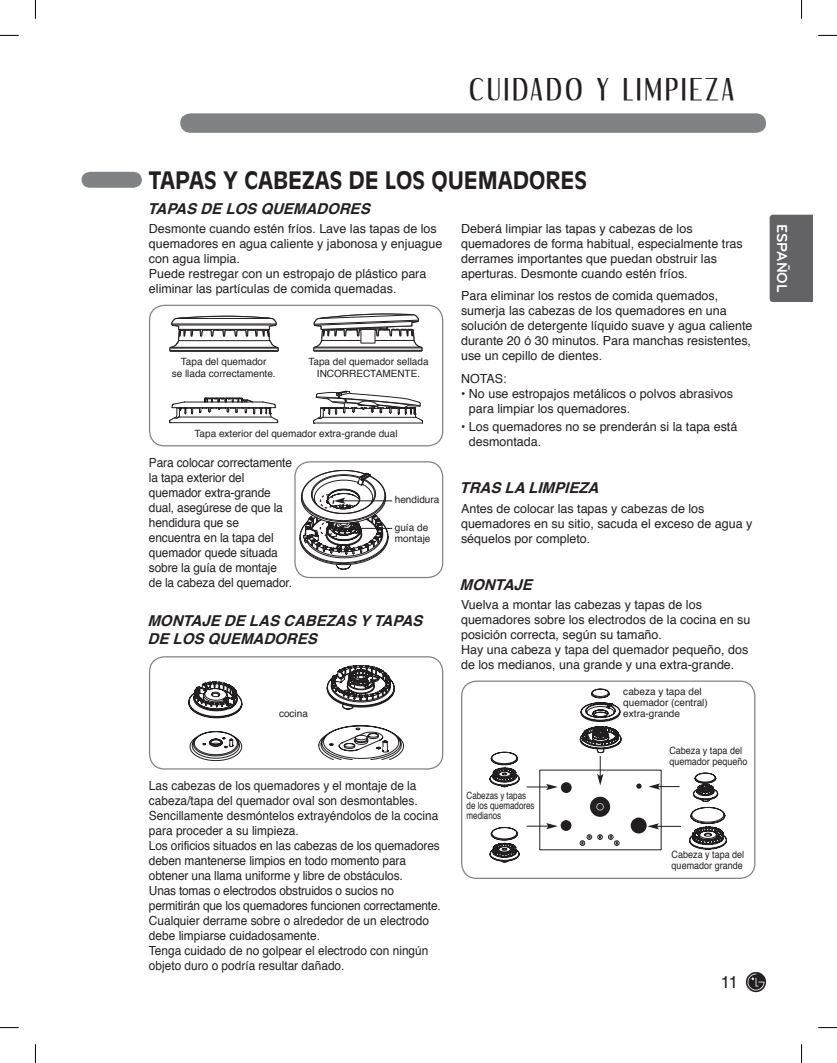
<style>
.page{position:relative;width:837px;height:1063px;background:#fff}
.page>*{position:absolute;margin:0;border:0;box-sizing:border-box;transform-origin:0 0}
.t1{font:30px "Dream Orphans";letter-spacing:.12em;color:#231f20}
.t2{font:700 23.75px "Antique Olive";color:#231f20;scale:.95 1}
.t3{font:17.5px "Helvetica";color:#231f20;scale:.95 1}
.t4{font:italic 700 15px/18px "Helvetica";color:#231f20}
.t5{font:700 15px "Bryant LG";color:#fff}
.t6{font:12.5px/15px "Helvetica";color:#231f20}
.t7{font:12.5px/15px "Helvetica";color:#231f20;scale:.95 1}
.t8{font:10px/11.2px "Helvetica";color:#231f20;text-align:center}
.t9{font:10px/11.2px "Helvetica";color:#231f20;scale:.9 1}
.t10{font:10px/10px "Helvetica";color:#231f20;scale:.8 1}
</style>
<div class="page">
<svg style="left:81px;top:172px;width:61px;height:16px"></svg>
<svg style="left:180px;top:113px;width:585px;height:20px;background:#838588"></svg>
<svg style="left:745px;top:972px;width:20px;height:20px"></svg>
<svg style="left:747px;top:974px;width:17px;height:16px"></svg>
<div style="left:769px;top:215px;width:42px;height:87px;background:#636366"></div>
<svg style="left:169px;top:316px;width:109px;height:36px"></svg>
<hr style="left:172px;top:325px;width:103px;height:1px;background:#231f20">
<hr style="left:172px;top:324px;width:104px;height:1px;background:#231f20">
<hr style="left:177px;top:318px;width:93px;height:1px;background:#231f20">
<svg style="left:313px;top:313px;width:110px;height:39px"></svg>
<div style="left:360px;top:329px;width:15px;height:14px;background:#fff;border:1px solid #231f20"></div>
<svg style="left:313px;top:390px;width:110px;height:33px"></svg>
<svg style="left:169px;top:397px;width:109px;height:26px"></svg>
<div style="left:149px;top:305px;width:294px;height:141px;border:1px solid #808285;border-radius:15px"></div>
<svg style="left:188px;top:681px;width:54px;height:37px"></svg>
<svg style="left:189px;top:731px;width:53px;height:30px"></svg>
<svg style="left:318px;top:665px;width:85px;height:95px"></svg>
<div style="left:149px;top:656px;width:294px;height:114px;border:1px solid #808285;border-radius:15px"></div>
<svg style="left:489px;top:689px;width:237px;height:173px"></svg>
<div style="left:461px;top:680px;width:294px;height:199px;border:1px solid #808285;border-radius:15px"></div>
<hr style="left:341px;top:500px;width:51px;height:1px;background:#231f20">
<svg style="left:299px;top:470px;width:90px;height:99px"></svg>
<div style="left:319px;top:522px;width:15px;height:14px;border:1px dashed #231f20;border-radius:50%"></div>
<hr style="left:341px;top:528px;width:51px;height:1px;background:#231f20">
<div style="left:294px;top:461px;width:149px;height:117px;border:1px solid #808285;border-radius:15px"></div>
<svg style="left:0;top:35px;width:19px;height:1px"></svg>
<svg style="left:818px;top:35px;width:18px;height:1px"></svg>
<svg style="left:0;top:1027px;width:19px;height:1px"></svg>
<svg style="left:818px;top:1027px;width:18px;height:1px"></svg>
<svg style="left:35px;top:0;width:1px;height:19px"></svg>
<svg style="left:35px;top:1044px;width:1px;height:19px"></svg>
<svg style="left:801px;top:0;width:1px;height:19px"></svg>
<svg style="left:801px;top:1044px;width:1px;height:19px"></svg>
<h1 class="t1" style="left:469px;top:75px;width:266px">CUIDADO Y LIMPIEZA</h1>
<h2 class="t2" style="left:149px;top:165px;width:462px">TAPAS Y CABEZAS DE LOS QUEMADORES</h2>
<p class="t4" style="left:147px;top:199px;width:230px">TAPASDELOSQUEMADORES</p>
<p class="t6" style="left:149px;top:221px;width:295px">Desmonte cuando estén fríos. Lave las tapas de los quemadores en agua caliente y jabonosa y enjuague con agua limpia.<br>Puede restregar con un estropajo de plástico para eliminar las partículas de comida quemadas.</p>
<p class="t8" style="left:172px;top:355px;width:105px;line-height:12px">Tapa del quemador<br>se llada correctamente.</p>
<p class="t8" style="left:308px;top:355px;width:122px;line-height:12px">Tapa del quemador sellada<br>INCORRECTAMENTE.</p>
<p class="t8" style="left:194px;top:427px;width:204px">Tapa exterior del quemador extra-grande dual</p>
<p class="t7" style="left:149px;top:454px;width:152px">Para colocar correctamente la tapa exterior del quemador extra-grande dual, asegúrese de que la hendidura que se encuentra en la tapa del quemador quede situada sobre la guía de montaje de la cabeza del quemador.</p>
<p class="t4" style="left:147px;top:611px;width:283px">MONTAJEDELASCABEZASYTAPAS<br>DELOSQUEMADORES</p>
<p class="t8" style="left:394px;top:493px;width:46px">hendidura</p>
<p class="t8" style="left:394px;top:521px;width:37px;text-align:left">guía de montaje</p>
<p class="t8" style="left:279px;top:708px;width:30px">cocina</p>
<p class="t7" style="left:149px;top:778px;width:308px">Las cabezas de los quemadores y el montaje de la cabeza/tapa del quemador oval son desmontables.<br>Sencillamente desmóntelos extrayéndolos de la cocina para proceder a su limpieza.<br>Los orificios situados en las cabezas de los quemadores deben mantenerse limpios en todo momento para obtener una llama uniforme y libre de obstáculos.<br>Unas tomas o electrodos obstruidos o sucios no permitirán que los quemadores funcionen correctamente.<br>Cualquier derrame sobre o alrededor de un electrodo debe limpiarse cuidadosamente.<br>Tenga cuidado de no golpear el electrodo con ningún objeto duro o podría resultar dañado.</p>
<p class="t6" style="left:461px;top:221px;width:283px">Deberá limpiar las tapas y cabezas de los quemadores de forma habitual, especialmente tras derrames importantes que puedan obstruir las aperturas. Desmonte cuando estén fríos.</p>
<p class="t6" style="left:461px;top:288px;width:293px">Para eliminar los restos de comida quemados, sumerja las cabezas de los quemadores en una solución de detergente líquido suave y agua caliente durante 20 ó 30 minutos. Para manchas resistentes, use un cepillo de dientes.</p>
<p class="t6" style="left:461px;top:370px;width:47px">NOTAS:</p>
<p class="t6" style="left:468px;top:385px;width:265px;text-indent:-8px">• No use estropajos metálicos o polvos abrasivos para limpiar los quemadores.</p>
<p class="t6" style="left:468px;top:419px;width:270px;text-indent:-8px">• Los quemadores no se prenderán si la tapa está desmontada.</p>
<p class="t4" style="left:459px;top:478px;width:147px">TRASLALIMPIEZA</p>
<p class="t6" style="left:461px;top:500px;width:293px">Antes de colocar las tapas y cabezas de los quemadores en su sitio, sacuda el exceso de agua y séquelos por completo.</p>
<p class="t4" style="left:459px;top:575px;width:81px">MONTAJE</p>
<p class="t6" style="left:461px;top:597px;width:291px">Vuelva a montar las cabezas y tapas de los quemadores sobre los electrodos de la cocina en su posición correcta, según su tamaño.<br>Hay una cabeza y tapa del quemador pequeño, dos de los medianos, una grande y una extra-grande.</p>
<p class="t8" style="left:623px;top:685px;width:86px;text-align:left">cabeza y tapa del quemador (central) extra-grande</p>
<p class="t10" style="left:466px;top:790px;width:87px">Cabezas y tapas de los quemadores medianos</p>
<p class="t9" style="left:669px;top:744px;width:88px">Cabeza y tapa del quemador pequeño</p>
<p class="t9" style="left:671px;top:849px;width:82px">Cabeza y tapa del quemador grande</p>
<h3 class="t3" style="left:720px;top:967px;width:20px">11</h3>
<p class="t5" style="left:791px;top:224px;width:70px;rotate:90deg">ESPAÑOL</p>
</div>
